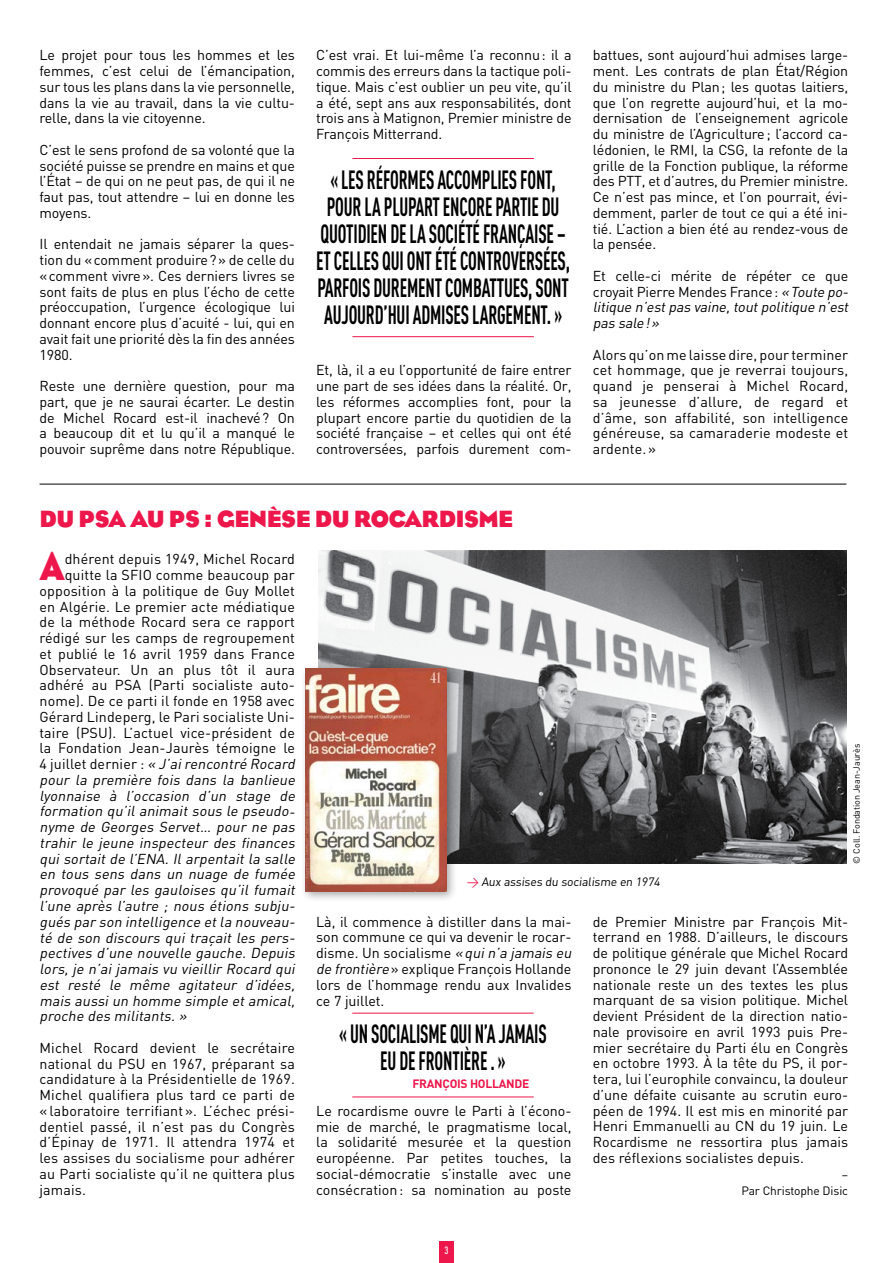
<style>
.page{position:relative;width:893px;height:1263px;background:#fff}
.page>*{position:absolute;margin:0;border:0;box-sizing:border-box;transform-origin:0 0}
.t1{font:700 40.8px "Bureau Eagle";color:#ed174c;scale:.79 1}
.t2{font:700 26.1px/27px "DIN Cond";letter-spacing:-.01em;color:#000;text-align:center;scale:.73 1}
.t3{font:700 24px "Bureau Eagle";letter-spacing:-.02em;color:#ed174c}
.t4{font:14.25px/15.8px "DIN";color:#000;text-align:justify}
.t5{font:italic 14.25px/15.8px "DIN";letter-spacing:.01em;color:#000}
.t6{font:12px/15.8px "DIN";letter-spacing:-.01em;color:#000;text-align:right}
.t7{font:700 12px "DIN";letter-spacing:-.02em;color:#ed174c}
.t8{font:500 10.5px "DIN Cond";color:#fff}
.t9{font:9px "DIN";letter-spacing:-.01em;color:#000}
.s1{font-style:normal}
.s2{color:#ed174c}
.s3{font-style:italic}
</style>
<div class="page">
<div style="left:439px;top:1242px;width:15px;height:21px;background:#ed174c"></div>
<hr style="left:40px;top:484px;width:806px;height:1px;background:#000">
<hr style="left:352px;top:158px;width:182px;height:1px;background:#ed174c">
<hr style="left:352px;top:336px;width:182px;height:1px;background:#ed174c">
<img style="left:318px;top:550px;width:528px;height:314px">
<hr style="left:352px;top:1013px;width:182px;height:1px;background:#ed174c">
<hr style="left:352px;top:1096px;width:182px;height:1px;background:#ed174c">
<div style="left:300px;top:663px;width:158px;height:240px;background:#000;opacity:.35"></div>
<img style="left:306px;top:668px;width:140px;height:223px">
<p class="t4" style="left:40px;top:47px;width:257px">Le projet pour tous les hommes et les femmes, c’est celui de l’émancipation, sur tous les plans dans la vie personnelle, dans la vie au travail, dans la vie cultu&shy;relle, dans la vie citoyenne.</p>
<p class="t4" style="left:40px;top:142px;width:257px">C’est le sens profond de sa volonté que la société puisse se prendre en mains et que l’État – de qui on ne peut pas, de qui il ne faut pas, tout attendre – lui en donne les moyens.</p>
<p class="t4" style="left:40px;top:236px;width:257px">Il entendait ne jamais séparer la ques&shy;tion du «comment produire?» de celle du «comment vivre». Ces derniers livres se sont faits de plus en plus l’écho de cette préoccupation, l’urgence écologique lui donnant encore plus d’acuité - lui, qui en avait fait une priorité dès la fin des années 1980.</p>
<p class="t4" style="left:40px;top:378px;width:257px">Reste une dernière question, pour ma part, que je ne saurai écarter. Le destin de Michel Rocard est-il inachevé? On a beaucoup dit et lu qu’il a manqué le pouvoir suprême dans notre République.</p>
<p class="t4" style="left:316px;top:47px;width:257px">C’est vrai. Et lui-même l’a reconnu: il a commis des erreurs dans la tactique poli&shy;tique. Mais c’est oublier un peu vite, qu’il a été, sept ans aux responsabilités, dont trois ans à Matignon, Premier ministre de François Mitterrand.</p>
<h2 class="t2" style="left:316px;top:165px;width:349px">« LES RÉFORMES ACCOMPLIES FONT, POUR LA PLUPART ENCORE PARTIE DU QUOTIDIEN DE LA SOCIÉTÉ FRANÇAISE – ET CELLES QUI ONT ÉTÉ CONTROVERSÉES, PARFOIS DUREMENT COMBATTUES, SONT AUJOURD’HUI ADMISES LARGEMENT. »</h2>
<p class="t4" style="left:316px;top:362px;width:257px">Et, là, il a eu l’opportunité de faire entrer une part de ses idées dans la réalité. Or, les réformes accomplies font, pour la plupart encore partie du quotidien de la société française – et celles qui ont été controversées, parfois durement com-</p>
<h3 class="t3" style="left:40px;top:505px;width:56px">DU PSA</h3>
<h3 class="t3" style="left:130px;top:505px;width:384px">AU PS : GENÈSE DU ROCARDISME</h3>
<p class="t4" style="left:593px;top:47px;width:257px">battues, sont aujourd’hui admises large&shy;ment. Les contrats de plan État/Région du ministre du Plan; les quotas laitiers, que l’on regrette aujourd’hui, et la mo&shy;dernisation de l’enseignement agricole du ministre de l’Agriculture; l’accord ca&shy;lédonien, le RMI, la CSG, la refonte de la grille de la Fonction publique, la réforme des PTT, et d’autres, du Premier ministre.<br>Ce n’est pas mince, et l’on pourrait, évi&shy;demment, parler de tout ce qui a été ini&shy;tié. L’action a bien été au rendez-vous de la pensée.</p>
<p class="t5" style="left:593px;top:267px;width:260px"><span class="s1">Et celle-ci mérite de répéter ce que croyait Pierre Mendes France:</span> «Toute po&shy;litique n’estpas vaine,toutpolitique n’est pas sale!»</p>
<p class="t4" style="left:593px;top:346px;width:257px">Alors qu’on me laisse dire, pour terminer cet hommage, que je reverrai toujours, quand je penserai à Michel Rocard, sa jeunesse d’allure, de regard et d’âme, son affabilité, son intelligence généreuse, sa camaraderie modeste et ardente. »</p>
<h1 class="t1" style="left:40px;top:544px;width:32px">A</h1>
<p class="t4" style="left:65px;top:551px;width:232px">dhérent depuis 1949, Michel Rocard</p>
<p class="t4" style="left:65px;top:567px;width:232px">quitte la SFIO comme beaucoup par</p>
<p class="t4" style="left:40px;top:583px;width:257px">opposition à la politique de Guy Mollet</p>
<p class="t4" style="left:40px;top:598px;width:257px">en Algérie. Le premier acte médiatique</p>
<p class="t4" style="left:40px;top:614px;width:257px">de la méthode Rocard sera ce rapport</p>
<p class="t4" style="left:40px;top:630px;width:257px">rédigé sur les camps de regroupement</p>
<p class="t4" style="left:40px;top:646px;width:257px">et publié le 16 avril 1959 dans France</p>
<p class="t4" style="left:40px;top:661px;width:257px">Observateur. Un an plus tôt il aura</p>
<p class="t4" style="left:40px;top:677px;width:257px">adhéré au PSA (Parti socialiste auto-</p>
<p class="t4" style="left:40px;top:693px;width:257px">nome). De ce parti il fonde en 1958 avec</p>
<p class="t4" style="left:40px;top:709px;width:257px">Gérard Lindeperg, le Pari socialiste Uni-</p>
<p class="t4" style="left:40px;top:724px;width:257px">taire (PSU). L’actuel vice-président de</p>
<p class="t4" style="left:40px;top:740px;width:257px">la Fondation Jean-Jaurès témoigne le</p>
<p class="t5" style="left:40px;top:756px;width:260px"><span class="s1">4 j u i l let d e rn i e r :</span> « J’airencontré Rocard</p>
<p class="t5" style="left:40px;top:772px;width:260px">pour la première fois dans la banlieue</p>
<p class="t5" style="left:40px;top:787px;width:260px">lyonnaise à l’occasion d’un stage de</p>
<p class="t5" style="left:40px;top:803px;width:260px">formation qu’il animait sous le pseudo-</p>
<p class="t5" style="left:40px;top:819px;width:260px">nyme de Georges Servet… pour ne pas</p>
<p class="t5" style="left:40px;top:835px;width:260px">trahir le jeune inspecteur des finances</p>
<p class="t5" style="left:40px;top:850px;width:260px">qui sortait de l’ENA. Il arpentait la salle</p>
<p class="t5" style="left:40px;top:866px;width:260px">en tous sens dans un nuage de fumée</p>
<p class="t5" style="left:40px;top:882px;width:260px">provoqué par les gauloises qu’il fumait</p>
<p class="t5" style="left:40px;top:898px;width:260px">l’une après l’autre ; nous étions subju-</p>
<p class="t5" style="left:40px;top:913px;width:260px">gués par son intelligence etla nouveau-</p>
<p class="t5" style="left:40px;top:929px;width:260px">té de son discours qui traçait les pers-</p>
<p class="t5" style="left:40px;top:945px;width:260px">pectives d’une nouvelle gauche. Depuis</p>
<p class="t5" style="left:40px;top:961px;width:260px">lors, je n’ai jamais vu vieillir Rocard qui</p>
<p class="t5" style="left:40px;top:976px;width:260px">est resté le même agitateur d’idées,</p>
<p class="t5" style="left:40px;top:992px;width:260px">mais aussi un homme simple et amical,</p>
<p class="t5" style="left:40px;top:1008px;width:152px">proche des militants.»</p>
<p class="t4" style="left:40px;top:1039px;width:257px">Michel Rocard devient le secrétaire national du PSU en 1967, préparant sa candidature à la Présidentielle de 1969.<br>Michel qualifiera plus tard ce parti de « laboratoire terrifiant ». L’échec prési&shy;dentiel passé, il n’est pas du Congrès d’Épinay de 1971. Il attendra 1974 et les assises du socialisme pour adhérer au Parti socialiste qu’il ne quittera plus jamais.</p>
<p class="t6" style="left:466px;top:873px;width:197px"><span class="s2">&gt;</span> Aux assises du socialisme en 1974</p>
<p class="t9" style="left:851px;top:864px;width:121px;rotate:-90deg">© Coll. Fondation Jean-Jaurès</p>
<p class="t4" style="left:316px;top:913px;width:260px;text-align:left">Là, il commence à distiller dans la mai&shy;son commune ce qui va devenir le rocar&shy;disme. Un socialisme <span class="s3">«quin’a jamais eu de frontière</span>» explique François Hollande lors de l’hommage rendu aux Invalides ce 7 juillet.</p>
<h2 class="t2" style="left:339px;top:1020px;width:286px">« UN SOCIALISME QUI N’A JAMAIS<br>EU DE FRONTIÈRE . »</h2>
<p class="t7" style="left:412px;top:1076px;width:119px">FRANÇOIS HOLLANDE</p>
<p class="t4" style="left:316px;top:1102px;width:257px">Le rocardisme ouvre le Parti à l’écono&shy;mie de marché, le pragmatisme local, la solidarité mesurée et la question européenne. Par petites touches, la social-démocratie s’installe avec une consécration: sa nomination au poste</p>
<p class="t8" style="left:444px;top:1244px;width:6px">3</p>
<p class="t4" style="left:593px;top:913px;width:257px">de Premier Ministre par François Mit&shy;terrand en 1988. D’ailleurs, le discours de politique générale que Michel Rocard prononce le 29 juin devant l’Assemblée nationale reste un des textes les plus marquant de sa vision politique. Michel devient Président de la direction natio&shy;nale provisoire en avril 1993 puis Pre&shy;mier secrétaire du Parti élu en Congrès en octobre 1993. À la tête du PS, il por&shy;tera, lui l’europhile convaincu, la douleur d’une défaite cuisante au scrutin euro&shy;péen de 1994. Il est mis en minorité par Henri Emmanuelli au CN du 19 juin. Le Rocardisme ne ressortira plus jamais des réflexions socialistes depuis.</p>
<p class="t6" style="left:741px;top:1166px;width:108px">–<br>Par Christophe Disic</p>
</div>
